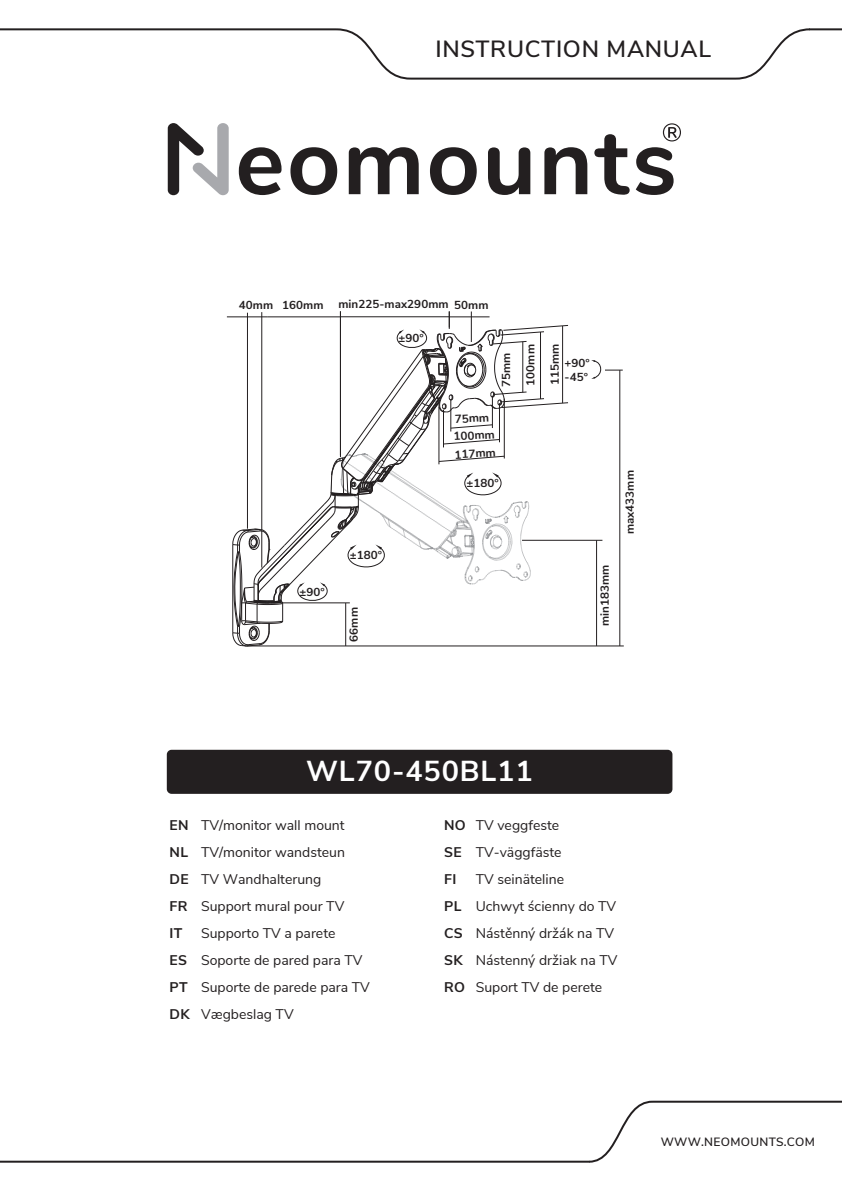
<style>
.page{position:relative;width:842px;height:1191px;background:#fff}
.page>*{position:absolute;margin:0;border:0;box-sizing:border-box;transform-origin:0 0}
.t1{font:700 28.8px "Nunito Sans";letter-spacing:.03em;color:#fff}
.t2{font:600 23.4px "Nunito Sans";letter-spacing:.03em;color:#231f20}
.t3{font:14px/27px "Nunito Sans";color:#231f20}
.t4{font:700 14px/27px "Nunito Sans";letter-spacing:.03em;color:#231f20}
.t5{font:600 12px "Nunito Sans";letter-spacing:.03em;color:#231f20}
.t6{font:700 11.6px/24.6px "Nunito Sans";letter-spacing:.005em;color:#231f20}
</style>
<div class="page">
<div style="left:168px;top:750px;width:504px;height:43px;background:#231f20;border-radius:4px"></div>
<div style="left:167px;top:750px;width:505px;height:44px;border:1px solid #231f20;border-radius:4px"></div>
<svg style="left:0;top:1100px;width:842px;height:63px"></svg>
<svg style="left:0;top:28px;width:842px;height:52px"></svg>
<svg style="left:636px;top:147px;width:38px;height:48px"></svg>
<svg style="left:663px;top:123px;width:18px;height:18px"></svg>
<svg style="left:168px;top:123px;width:61px;height:72px"></svg>
<svg style="left:349px;top:147px;width:70px;height:47px"></svg>
<svg style="left:290px;top:147px;width:47px;height:48px"></svg>
<svg style="left:430px;top:147px;width:47px;height:48px"></svg>
<svg style="left:594px;top:134px;width:36px;height:61px"></svg>
<svg style="left:544px;top:147px;width:43px;height:47px"></svg>
<svg style="left:488px;top:147px;width:42px;height:48px"></svg>
<svg style="left:239px;top:147px;width:43px;height:48px"></svg>
<svg style="left:591px;top:360px;width:32px;height:19px"></svg>
<hr style="left:522px;top:540px;width:80px;height:1px;background:#231f20">
<hr style="left:246px;top:645px;width:378px;height:1px;background:#231f20">
<hr style="left:619px;top:370px;width:1px;height:276px;background:#231f20">
<hr style="left:596px;top:540px;width:1px;height:106px;background:#231f20">
<hr style="left:227px;top:316px;width:40px;height:1px;background:#231f20">
<svg style="left:232px;top:311px;width:337px;height:336px"></svg>
<h2 class="t2" style="left:435px;top:32px;width:277px">INSTRUCTION MANUAL</h2>
<p class="t6" style="left:338px;top:291px;width:112px">min225-max290mm</p>
<p class="t6" style="left:239px;top:292px;width:86px">40mm 160mm</p>
<p class="t6" style="left:454px;top:292px;width:36px">50mm</p>
<p class="t6" style="left:399px;top:325px;width:27px">±90°</p>
<p class="t6" style="left:454px;top:406px;width:36px;rotate:-3deg">75mm</p>
<p class="t6" style="left:493px;top:387px;width:36px;rotate:-90deg">75mm</p>
<p class="t6" style="left:453px;top:423px;width:43px;rotate:-3deg">100mm</p>
<p class="t6" style="left:454px;top:441px;width:43px;rotate:-3deg">117mm</p>
<p class="t6" style="left:467px;top:470px;width:34px">±180°</p>
<p class="t6" style="left:517px;top:385px;width:44px;rotate:-90deg">100mm<br>115mm</p>
<p class="t6" style="left:565px;top:355px;width:27px;line-height:13.8px">+90° -45°</p>
<p class="t6" style="left:300px;top:579px;width:27px">±90°</p>
<p class="t6" style="left:350px;top:542px;width:34px">±180°</p>
<p class="t6" style="left:341px;top:641px;width:36px;rotate:-90deg">66mm</p>
<p class="t6" style="left:592px;top:626px;width:63px;rotate:-90deg">min183mm</p>
<p class="t6" style="left:617px;top:534px;width:65px;rotate:-90deg">max433mm</p>
<h1 class="t1" style="left:306px;top:750px;width:228px">WL70-450BL11</h1>
<p class="t4" style="left:170px;top:810px;width:21px;text-align:justify">EN NL DE FR</p>
<p class="t4" style="left:170px;top:918px;width:14px">IT</p>
<p class="t4" style="left:170px;top:945px;width:22px">ES<br>PT<br>DK</p>
<p class="t3" style="left:201px;top:810px;width:170px">TV/monitor wall mount<br>TV/monitor wandsteun<br>TV Wandhalterung<br>Support mural pour TV<br>Supporto TV a parete<br>Soporte de pared para TV<br>Suporte de parede para TV<br>Vægbeslag TV</p>
<p class="t4" style="left:444px;top:810px;width:23px">NO<br>SE<br>FI<br>PL<br>CS<br>SK<br>RO</p>
<p class="t3" style="left:476px;top:810px;width:143px">TV veggfeste<br>TV-väggfäste<br>TV seinäteline<br>Uchwyt ścienny do TV<br>Nástěnný držák na TV<br>Nástenný držiak na TV<br>Suport TV de perete</p>
<p class="t5" style="left:661px;top:1133px;width:156px">WWW.NEOMOUNTS.COM</p>
</div>
